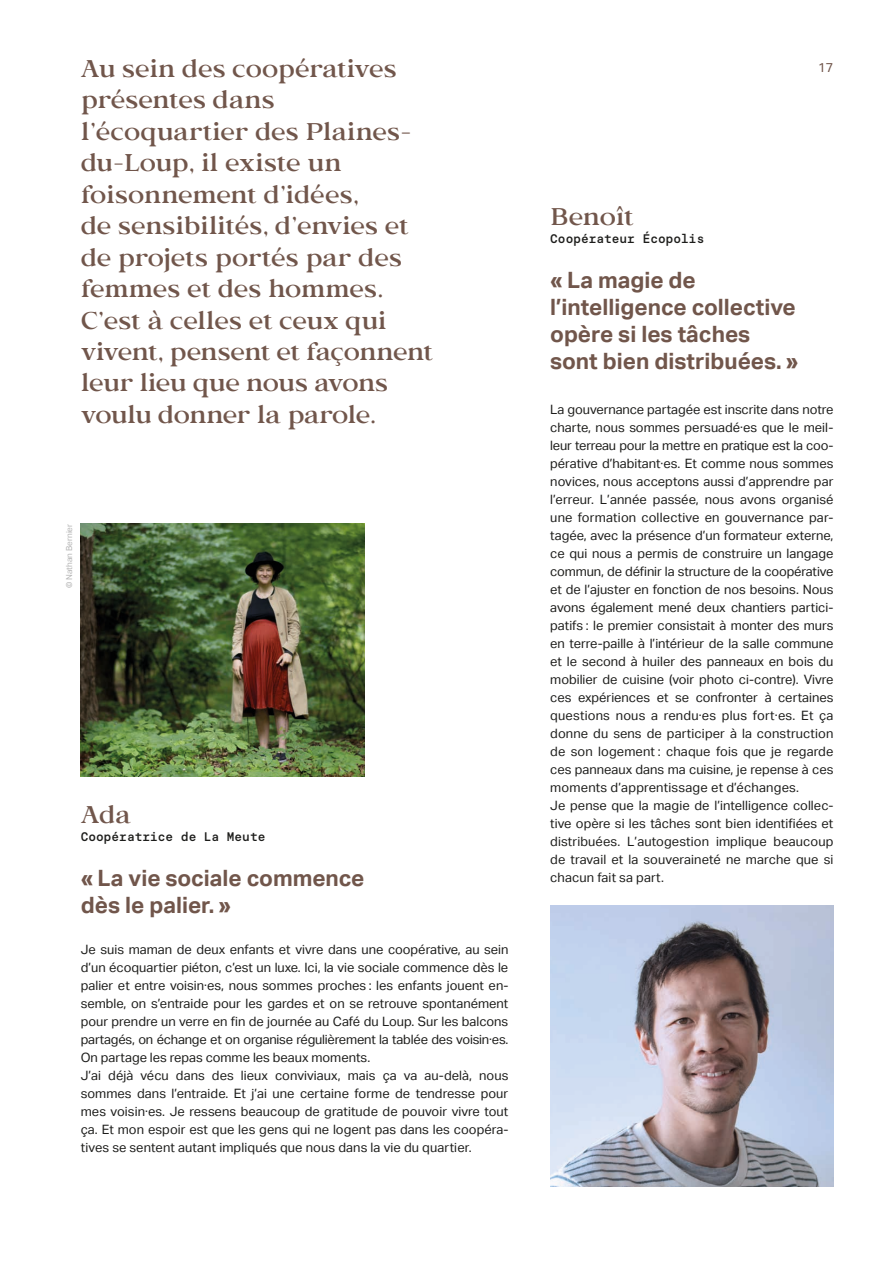
<style>
.page{position:relative;width:893px;height:1263px;background:#fff}
.page>*{position:absolute;margin:0;border:0;box-sizing:border-box;transform-origin:0 0}
.t1{font:500 24px/31.5px "Bosca";letter-spacing:-.015em;color:#71564b}
.t2{font:700 22.5px/27px "Aktiv Grotesk";color:#71564b}
.t3{font:12.9px/18px "Aktiv Grotesk";color:#1d1d1b}
.t4{font:12.9px "Aktiv Grotesk";color:#71564b}
.t5{font:500 12.45px "Basier Square Mono";color:#1d1d1b}
.t6{font:8.25px "Aktiv Grotesk";color:#b2b2b2}
</style>
<div class="page">
<img style="left:550px;top:906px;width:283px;height:280px">
<img style="left:81px;top:524px;width:283px;height:252px">
<p class="t6" style="left:65px;top:588px;width:66px;rotate:-90deg">© Nathan Bernier</p>
<h1 class="t1" style="left:81px;top:53px;width:317px">Au sein des coopératives</h1>
<p class="t4" style="left:818px;top:60px;width:17px">17</p>
<p class="t1" style="left:81px;top:84px;width:354px">présentes dans l’écoquartier des Plaines&shy;du-Loup, il existe un foisonnement d’idées,<br>de sensibilités, d’envies et de projets portés par des femmes et des hommes.<br>C’est à celles et ceux qui vivent, pensent et façonnent leur lieu que nous avons voulu donner la parole.</p>
<h1 class="t1" style="left:550px;top:201px;width:85px">Benoît</h1>
<p class="t5" style="left:550px;top:231px;width:156px">Coopérateur Écopolis</p>
<h2 class="t2" style="left:550px;top:267px;width:250px">« La magie de l’intelligence collective opère si les tâches sont bien distribuées. »</h2>
<p class="t3" style="left:550px;top:401px;width:285px">La gouvernance partagée est inscrite dans notre charte, nous sommes persuadé·es que le meil&shy;leur terreau pour la mettre en pratique est la coo&shy;pérative d’habitant∙es. Et comme nous sommes novices, nous acceptons aussi d’apprendre par l’erreur. L’année passée, nous avons organisé une formation collective en gouvernance par&shy;tagée, avec la présence d’un formateur externe, ce qui nous a permis de construire un langage commun, de définir la structure de la coopérative et de l’ajuster en fonction de nos besoins. Nous avons également mené deux chantiers partici&shy;patifs : le premier consistait à monter des murs en terre-paille à l’intérieur de la salle commune et le second à huiler des panneaux en bois du mobilier de cuisine (voir photo ci-contre). Vivre ces expériences et se confronter à certaines questions nous a rendu·es plus fort·es. Et ça donne du sens de participer à la construction de son logement : chaque fois que je regarde ces panneaux dans ma cuisine, je repense à ces moments d’apprentissage et d’échanges.<br>Je pense que la magie de l’intelligence collec&shy;tive opère si les tâches sont bien identifiées et distribuées. L’autogestion implique beaucoup de travail et la souveraineté ne marche que si chacun fait sa part.</p>
<h1 class="t1" style="left:81px;top:799px;width:52px">Ada</h1>
<p class="t5" style="left:81px;top:828px;width:186px">Coopératrice de La Meute</p>
<h2 class="t2" style="left:81px;top:864px;width:285px">« La vie sociale commence dès le palier. »</h2>
<p class="t3" style="left:81px;top:941px;width:429px">Je suis maman de deux enfants et vivre dans une coopérative, au sein d’un écoquartier piéton, c’est un luxe. Ici, la vie sociale commence dès le palier et entre voisin·es, nous sommes proches : les enfants jouent en&shy;semble, on s’entraide pour les gardes et on se retrouve spontanément pour prendre un verre en fin de journée au Café du Loup. Sur les balcons partagés, on échange et on organise régulièrement la tablée des voisin·es.<br>On partage les repas comme les beaux moments.<br>J’ai déjà vécu dans des lieux conviviaux, mais ça va au-delà, nous sommes dans l’entraide. Et j’ai une certaine forme de tendresse pour mes voisin·es. Je ressens beaucoup de gratitude de pouvoir vivre tout ça. Et mon espoir est que les gens qui ne logent pas dans les coopéra&shy;tives se sentent autant impliqués que nous dans la vie du quartier.</p>
</div>
